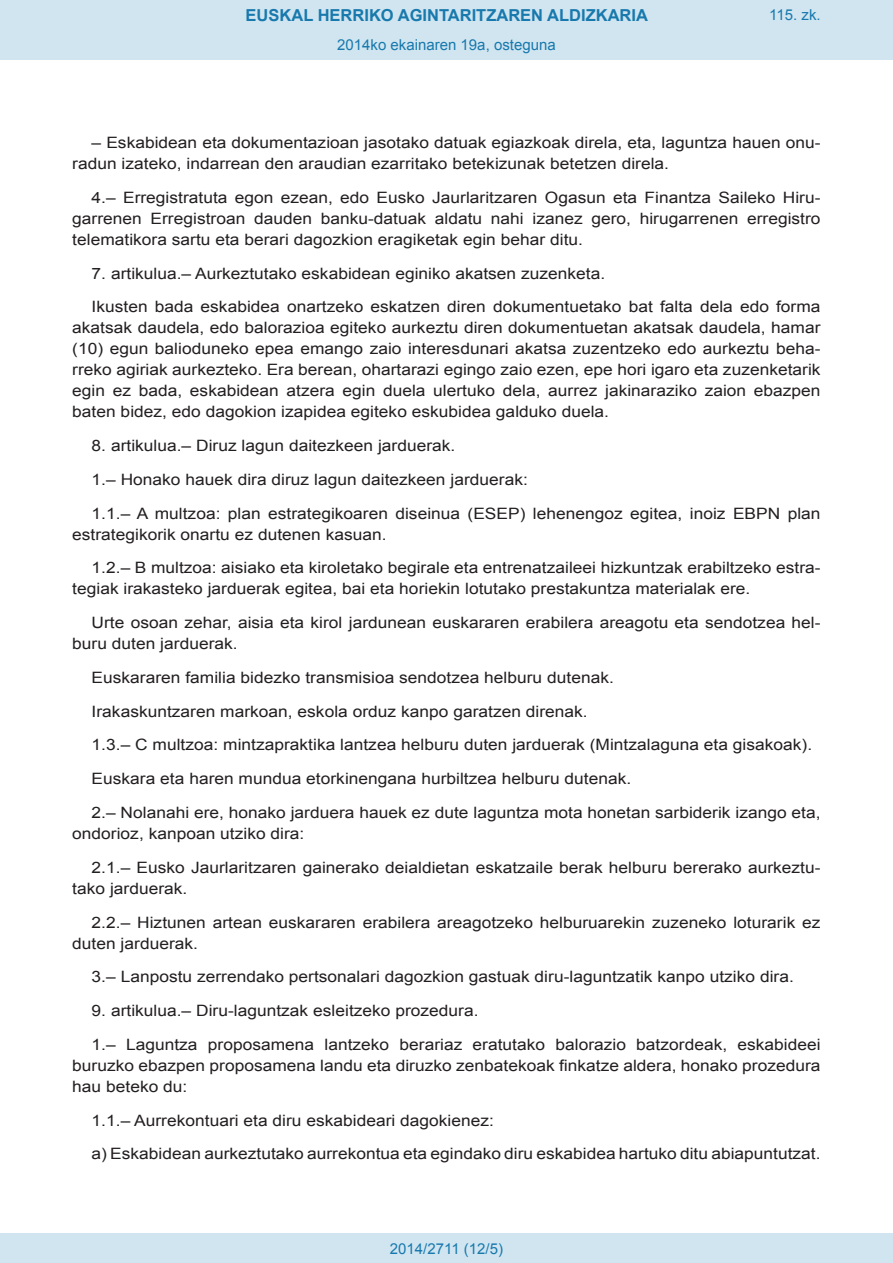
<style>
.page{position:relative;width:893px;height:1263px;background:#fff}
.page>*{position:absolute;margin:0;border:0;box-sizing:border-box;transform-origin:0 0}
.t1{font:700 16.5px "Arial";color:#1879ad}
.BOPVDetalle{font:15.6px/21px "Arial";color:#231f20;scale:1.11 1}
.Paginacion_Centro{font:15px "Arial";color:#1879ad}
</style>
<div class="page">
<div style="left:0;top:0;width:893px;height:60px;background:#d0e5f0"></div>
<div style="left:0;top:1233px;width:893px;height:30px;background:#d0e5f0"></div>
<p class="t1" style="left:246px;top:4px;width:404px">EUSKAL HERRIKO AGINTARITZAREN ALDIZKARIA</p>
<p class="Paginacion_Centro" style="left:337px;top:35px;width:220px">2014ko ekainaren 19a, osteguna</p>
<p class="Paginacion_Centro" style="left:769px;top:5px;width:53px">115. zk.</p>
<p class="BOPVDetalle" style="left:72px;top:132px;width:676px;text-indent:19px">– Eskabidean eta dokumentazioan jasotako datuak egiazkoak direla, eta, laguntza hauen onu&shy;radun izateko, indarrean den araudian ezarritako betekizunak betetzen direla.</p>
<p class="BOPVDetalle" style="left:72px;top:187px;width:676px;text-align:justify;text-indent:19px">4.– Erregistratuta egon ezean, edo Eusko Jaurlaritzaren Ogasun eta Finantza Saileko Hiru&shy;garrenen Erregistroan dauden banku-datuak aldatu nahi izanez gero, hirugarrenen erregistro telematikora sartu eta berari dagozkion eragiketak egin behar ditu.</p>
<p class="BOPVDetalle" style="left:92px;top:263px;width:464px">7. artikulua.– Aurkeztutako eskabidean eginiko akatsen zuzenketa.</p>
<p class="BOPVDetalle" style="left:72px;top:297px;width:676px;text-align:justify;text-indent:19px">Ikusten bada eskabidea onartzeko eskatzen diren dokumentuetako bat falta dela edo forma akatsak daudela, edo balorazioa egiteko aurkeztu diren dokumentuetan akatsak daudela, hamar (10) egun balioduneko epea emango zaio interesdunari akatsa zuzentzeko edo aurkeztu beha&shy;rreko agiriak aurkezteko. Era berean, ohartarazi egingo zaio ezen, epe hori igaro eta zuzenketarik egin ez bada, eskabidean atzera egin duela ulertuko dela, aurrez jakinaraziko zaion ebazpen baten bidez, edo dagokion izapidea egiteko eskubidea galduko duela.</p>
<p class="BOPVDetalle" style="left:92px;top:435px;width:329px">8. artikulua.– Diruz lagun daitezkeen jarduerak.</p>
<p class="BOPVDetalle" style="left:92px;top:469px;width:394px">1.– Honako hauek dira diruz lagun daitezkeen jarduerak:</p>
<p class="BOPVDetalle" style="left:72px;top:503px;width:676px;text-indent:19px">1.1.– A multzoa: plan estrategikoaren diseinua (ESEP) lehenengoz egitea, inoiz EBPN plan estrategikorik onartu ez dutenen kasuan.</p>
<p class="BOPVDetalle" style="left:72px;top:558px;width:676px;text-indent:19px">1.2.– B multzoa: aisiako eta kiroletako begirale eta entrenatzaileei hizkuntzak erabiltzeko estra&shy;tegiak irakasteko jarduerak egitea, bai eta horiekin lotutako prestakuntza materialak ere.</p>
<p class="BOPVDetalle" style="left:72px;top:612px;width:676px;text-indent:19px">Urte osoan zehar, aisia eta kirol jardunean euskararen erabilera areagotu eta sendotzea hel&shy;buru duten jarduerak.</p>
<p class="BOPVDetalle" style="left:92px;top:667px;width:472px">Euskararen familia bidezko transmisioa sendotzea helburu dutenak.</p>
<p class="BOPVDetalle" style="left:92px;top:701px;width:448px">Irakaskuntzaren markoan, eskola orduz kanpo garatzen direnak.</p>
<p class="BOPVDetalle" style="left:92px;top:735px;width:651px">1.3.– C multzoa: mintzapraktika lantzea helburu duten jarduerak (Mintzalaguna eta gisakoak).</p>
<p class="BOPVDetalle" style="left:92px;top:768px;width:488px">Euskara eta haren mundua etorkinengana hurbiltzea helburu dutenak.</p>
<p class="BOPVDetalle" style="left:72px;top:802px;width:676px;text-indent:19px">2.– Nolanahi ere, honako jarduera hauek ez dute laguntza mota honetan sarbiderik izango eta, ondorioz, kanpoan utziko dira:</p>
<p class="BOPVDetalle" style="left:72px;top:857px;width:676px;text-indent:19px">2.1.– Eusko Jaurlaritzaren gainerako deialdietan eskatzaile berak helburu bererako aurkeztu&shy;tako jarduerak.</p>
<p class="BOPVDetalle" style="left:72px;top:912px;width:676px;text-indent:19px">2.2.– Hiztunen artean euskararen erabilera areagotzeko helburuarekin zuzeneko loturarik ez duten jarduerak.</p>
<p class="BOPVDetalle" style="left:92px;top:966px;width:634px">3.– Lanpostu zerrendako pertsonalari dagozkion gastuak diru-laguntzatik kanpo utziko dira.</p>
<p class="BOPVDetalle" style="left:92px;top:1000px;width:350px">9. artikulua.– Diru-laguntzak esleitzeko prozedura.</p>
<p class="BOPVDetalle" style="left:72px;top:1034px;width:676px;text-align:justify;text-indent:19px">1.– Laguntza proposamena lantzeko berariaz eratutako balorazio batzordeak, eskabideei buruzko ebazpen proposamena landu eta diruzko zenbatekoak finkatze aldera, honako prozedura hau beteko du:</p>
<p class="BOPVDetalle" style="left:92px;top:1110px;width:364px">1.1.– Aurrekontuari eta diru eskabideari dagokienez:</p>
<p class="BOPVDetalle" style="left:92px;top:1143px;width:658px">a) Eskabidean aurkeztutako aurrekontua eta egindako diru eskabidea hartuko ditu abiapuntutzat.</p>
<p class="Paginacion_Centro" style="left:390px;top:1238px;width:115px">2014/2711 (12/5)</p>
</div>
